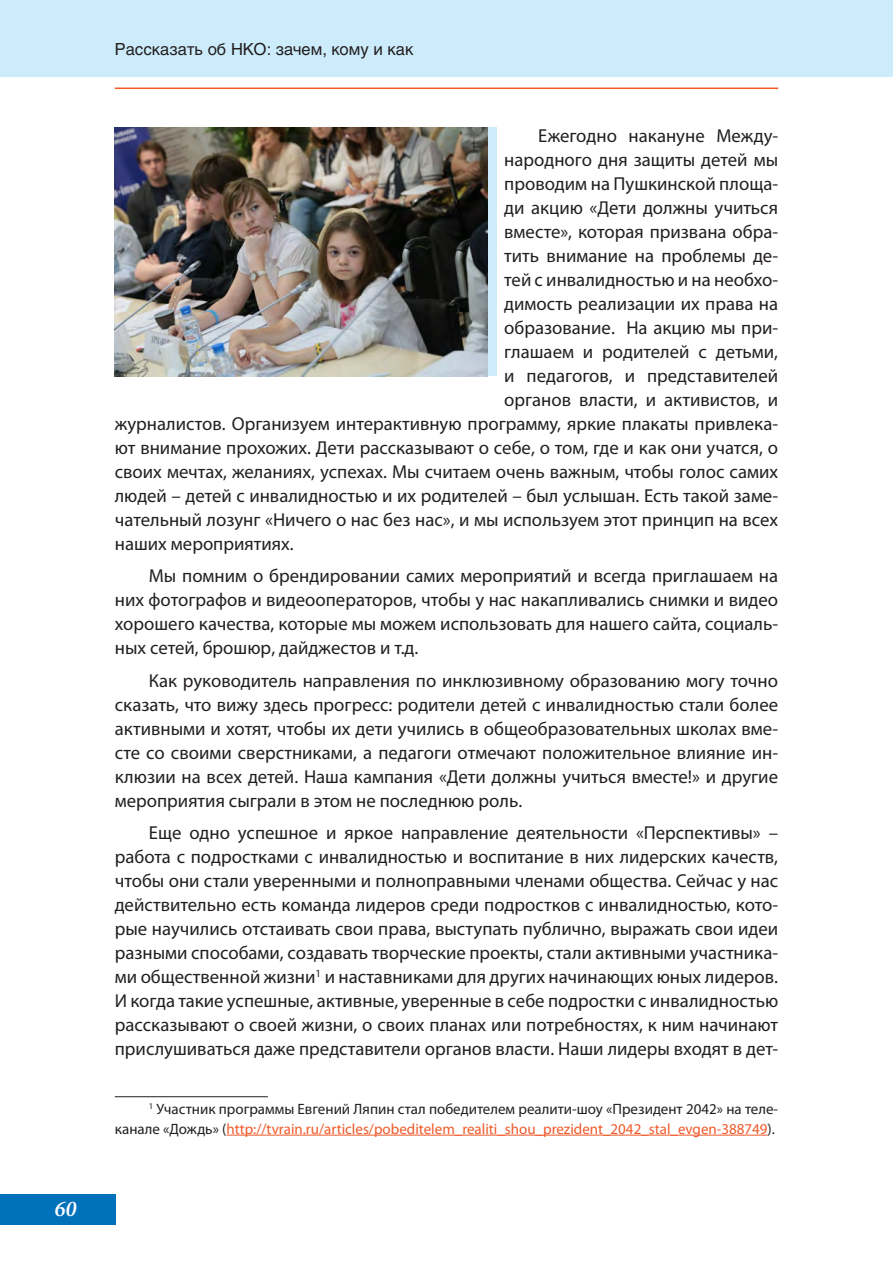
<style>
.page{position:relative;width:893px;height:1263px;background:#fff}
.page>*{position:absolute;margin:0;border:0;box-sizing:border-box;transform-origin:0 0}
.t1{font:italic 600 22.5px "Minion Pro";color:#fff}
.основной{font:18.75px/24px "Myriad Pro";color:#231f20;text-align:justify}
.t2{font:16.5px "Helios C";color:#231f20}
.сноска{font:15px/19.5px "Myriad Pro";color:#231f20;text-align:right}
.s1{color:#f15929}
</style>
<div class="page">
<hr style="left:115px;top:88px;width:663px;height:1px;background:#f15929">
<div style="left:0;top:1194px;width:116px;height:30px;background:#0072bc"></div>
<div style="left:0;top:0;width:893px;height:77px;background:#cdecfb"></div>
<hr style="left:115px;top:1096px;width:153px;height:1px;background:#231f20">
<hr style="left:226px;top:1135px;width:542px;height:1px;background:#f15929">
<img style="left:115px;top:128px;width:372px;height:248px">
<div style="left:488px;top:128px;width:9px;height:248px;background:#cdecfb"></div>
<p class="t1" style="left:55px;top:1192px;width:24px">60</p>
<p class="t2" style="left:115px;top:40px;width:300px">Рассказать об НКО: зачем, кому и как</p>
<p class="основной" style="left:538px;top:123px;width:241px">Ежегодно накануне Между-</p>
<p class="основной" style="left:504px;top:147px;width:275px">народного дня защиты детей мы</p>
<p class="основной" style="left:504px;top:171px;width:275px">проводим на Пушкинской площа-</p>
<p class="основной" style="left:504px;top:195px;width:275px">ди акцию «Дети должны учиться</p>
<p class="основной" style="left:504px;top:219px;width:275px">вместе», которая призвана обра-</p>
<p class="основной" style="left:504px;top:243px;width:275px">тить внимание на проблемы де-</p>
<p class="основной" style="left:504px;top:267px;width:275px">тей с инвалидностью и на необхо-</p>
<p class="основной" style="left:504px;top:291px;width:275px">димость реализации их права на</p>
<p class="основной" style="left:504px;top:315px;width:275px">образование. На акцию мы при-</p>
<p class="основной" style="left:504px;top:339px;width:275px">глашаем и родителей с детьми,</p>
<p class="основной" style="left:504px;top:363px;width:275px">и педагогов, и представителей</p>
<p class="основной" style="left:504px;top:387px;width:275px">органов власти, и активистов, и</p>
<p class="основной" style="left:115px;top:411px;width:665px">журналистов. Организуем интерактивную программу, яркие плакаты привлека-</p>
<p class="основной" style="left:115px;top:435px;width:665px">ют внимание прохожих. Дети рассказывают о себе, о том, где и как они учатся, о</p>
<p class="основной" style="left:115px;top:459px;width:665px">своих мечтах, желаниях, успехах. Мы считаем очень важным, чтобы голос самих</p>
<p class="основной" style="left:115px;top:483px;width:665px">людей – детей с инвалидностью и их родителей – был услышан. Есть такой заме-</p>
<p class="основной" style="left:115px;top:507px;width:665px">чательный лозунг «Ничего о нас без нас», и мы используем этот принцип на всех</p>
<p class="основной" style="left:115px;top:531px;width:180px">наших мероприятиях.</p>
<p class="основной" style="left:115px;top:564px;width:665px;text-indent:34px">Мы помним о брендировании самих мероприятий и всегда приглашаем на них фотографов и видеооператоров, чтобы у нас накапливались снимки и видео хорошего качества, которые мы можем использовать для нашего сайта, социаль&shy;ных сетей, брошюр, дайджестов и т.д.</p>
<p class="основной" style="left:115px;top:668px;width:665px;text-indent:34px">Как руководитель направления по инклюзивному образованию могу точно сказать, что вижу здесь прогресс: родители детей с инвалидностью стали более активными и хотят, чтобы их дети учились в общеобразовательных школах вме&shy;сте со своими сверстниками, а педагоги отмечают положительное влияние ин&shy;клюзии на всех детей. Наша кампания «Дети должны учиться вместе!» и другие мероприятия сыграли в этом не последнюю роль.</p>
<p class="основной" style="left:115px;top:821px;width:665px;text-indent:34px">Еще одно успешное и яркое направление деятельности «Перспективы» – работа с подростками с инвалидностью и воспитание в них лидерских качеств, чтобы они стали уверенными и полноправными членами общества. Сейчас у нас действительно есть команда лидеров среди подростков с инвалидностью, кото&shy;рые научились отстаивать свои права, выступать публично, выражать свои идеи разными способами, создавать творческие проекты, стали активными участника&shy;ми общественной жизни<sup>1</sup> и наставниками для других начинающих юных лидеров.<br>И когда такие успешные, активные, уверенные в себе подростки с инвалидностью рассказывают о своей жизни, о своих планах или потребностях, к ним начинают прислушиваться даже представители органов власти. Наши лидеры входят в дет-</p>
<p class="сноска" style="left:115px;top:1099px;width:665px"><sup>1</sup> Участник программы Евгений Ляпин стал победителем реалити-шоу «Президент 2042» на теле&shy;канале «Дождь» (<span class="s1">http://tvrain.ru/articles/pobeditelem_realiti_shou_prezident_2042_stal_evgen-388749</span>).</p>
</div>
